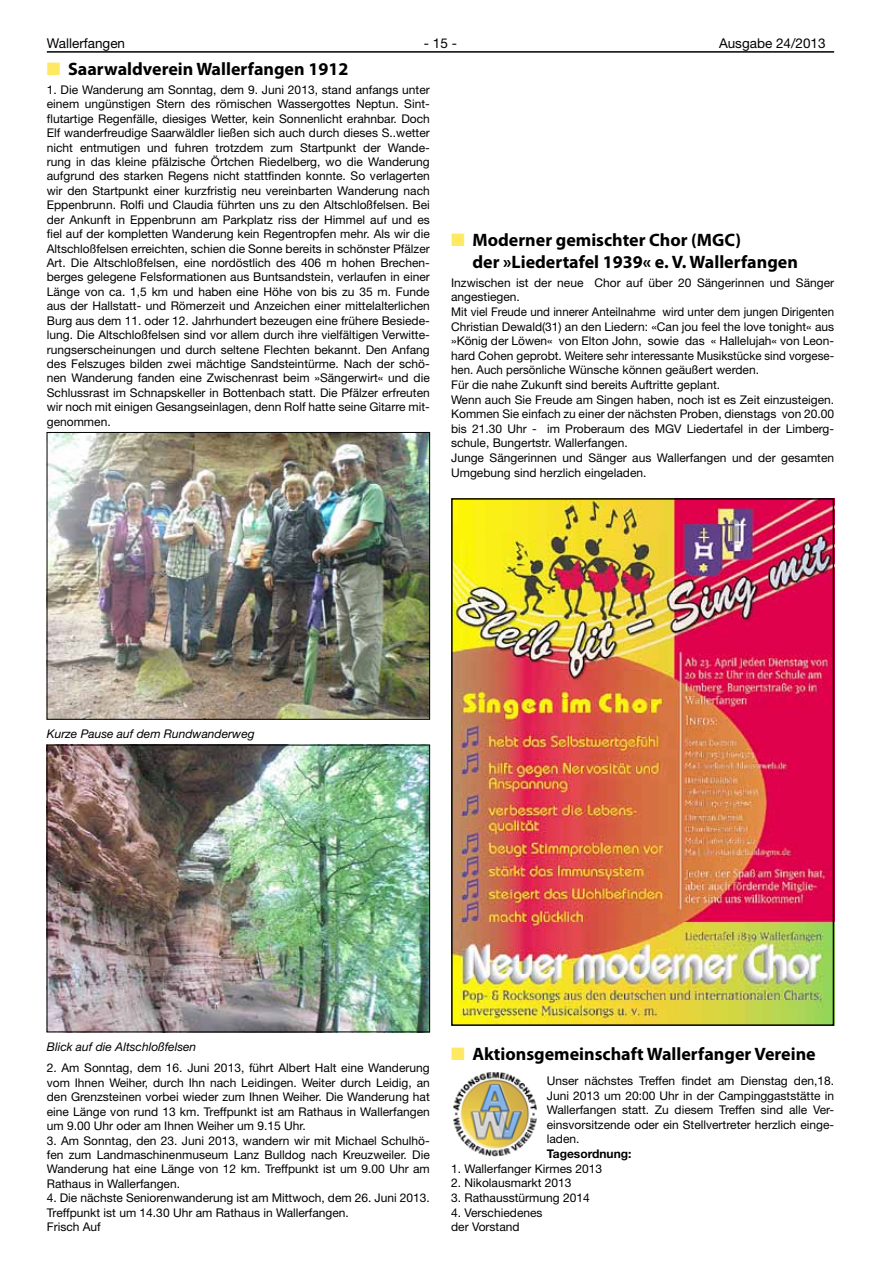
<style>
.page{position:relative;width:881px;height:1263px;background:#fff}
.page>*{position:absolute;margin:0;border:0;box-sizing:border-box;transform-origin:0 0}
.t1{font:700 18px/21.8px "Myriad Pro";color:#000}
.t2{font:13.5px "Helvetica Neue LT";color:#000}
.t3{font:12px/14.4px "Helvetica Neue LT";color:#000;text-align:justify}
.t4{font:italic 12px "Helvetica Neue LT";color:#000}
.t5{font:700 12px "Helvetica Neue LT";color:#000}
.s1{color:#ffe963}
</style>
<div class="page">
<hr style="left:47px;top:51px;width:786px;height:2px;background:#000">
<img style="left:49px;top:434px;width:378px;height:283px">
<img style="left:49px;top:747px;width:378px;height:283px">
<div style="left:47px;top:745px;width:382px;height:287px;border:1px solid #000"></div>
<img style="left:453px;top:500px;width:378px;height:524px">
<img style="left:453px;top:1072px;width:84px;height:84px">
<p class="t2" style="left:47px;top:35px;width:80px">Wallerfangen</p>
<p class="t2" style="left:424px;top:35px;width:35px">- 15 -</p>
<p class="t2" style="left:718px;top:35px;width:108px">Ausgabe 24/2013</p>
<h1 class="t1" style="left:47px;top:58px;width:303px"><span class="s1">■</span> Saarwaldverein Wallerfangen 1912</h1>
<p class="t3" style="left:47px;top:82px;width:384px">1. Die Wanderung am Sonntag, dem 9. Juni 2013, stand anfangs unter einem ungünstigen Stern des römischen Wassergottes Neptun. Sint&shy;flutartige Regenfälle, diesiges Wetter, kein Sonnenlicht erahnbar. Doch Elf wanderfreudige Saarwäldler ließen sich auch durch dieses S..wetter nicht entmutigen und fuhren trotzdem zum Startpunkt der Wande&shy;rung in das kleine pfälzische Örtchen Riedelberg, wo die Wanderung aufgrund des starken Regens nicht stattfinden konnte. So verlagerten wir den Startpunkt einer kurzfristig neu vereinbarten Wanderung nach Eppenbrunn. Rolfi und Claudia führten uns zu den Altschloßfelsen. Bei der Ankunft in Eppenbrunn am Parkplatz riss der Himmel auf und es fiel auf der kompletten Wanderung kein Regentropfen mehr. Als wir die Altschloßfelsen erreichten, schien die Sonne bereits in schönster Pfälzer Art. Die Altschloßfelsen, eine nordöstlich des 406 m hohen Brechen&shy;berges gelegene Felsformationen aus Buntsandstein, verlaufen in einer Länge von ca. 1,5 km und haben eine Höhe von bis zu 35 m. Funde aus der Hallstatt- und Römerzeit und Anzeichen einer mittelalterlichen Burg aus dem 11. oder 12. Jahrhundert bezeugen eine frühere Besiede&shy;lung. Die Altschloßfelsen sind vor allem durch ihre vielfältigen Verwitte&shy;rungserscheinungen und durch seltene Flechten bekannt. Den Anfang des Felszuges bilden zwei mächtige Sandsteintürme. Nach der schö&shy;nen Wanderung fanden eine Zwischenrast beim »Sängerwirt« und die Schlussrast im Schnapskeller in Bottenbach statt. Die Pfälzer erfreuten wir noch mit einigen Gesangseinlagen, denn Rolf hatte seine Gitarre mit&shy;genommen.</p>
<h1 class="t1" style="left:472px;top:228px;width:327px;text-indent:-21px"><span class="s1">■</span> Moderner gemischter Chor (MGC)<br>der »Liedertafel 1939« e. V. Wallerfangen</h1>
<p class="t3" style="left:451px;top:275px;width:384px;text-align:left">Inzwischen ist der neue Chor auf über 20 Sängerinnen und Sänger angestiegen.<br>Mit viel Freude und innerer Anteilnahme wird unter dem jungen Dirigenten Christian Dewald(31) an den Liedern: «Can jou feel the love tonight« aus »König der Löwen« von Elton John, sowie das « Hallelujah« von Leon&shy;hard Cohen geprobt. Weitere sehr interessante Musikstücke sind vorgese&shy;hen. Auch persönliche Wünsche können geäußert werden.<br>Für die nahe Zukunft sind bereits Auftritte geplant.<br>Wenn auch Sie Freude am Singen haben, noch ist es Zeit einzusteigen.<br>Kommen Sie einfach zu einer der nächsten Proben, dienstags von 20.00 bis 21.30 Uhr - im Proberaum des MGV Liedertafel in der Limberg&shy;schule, Bungertstr. Wallerfangen.<br>Junge Sängerinnen und Sänger aus Wallerfangen und der gesamten Umgebung sind herzlich eingeladen.</p>
<p class="t4" style="left:47px;top:727px;width:209px">Kurze Pause auf dem Rundwanderweg</p>
<p class="t4" style="left:47px;top:1039px;width:151px">Blick auf die Altschloßfelsen</p>
<p class="t3" style="left:47px;top:1061px;width:384px">2. Am Sonntag, dem 16. Juni 2013, führt Albert Halt eine Wanderung vom Ihnen Weiher, durch Ihn nach Leidingen. Weiter durch Leidig, an den Grenzsteinen vorbei wieder zum Ihnen Weiher. Die Wanderung hat eine Länge von rund 13 km. Treffpunkt ist am Rathaus in Wallerfangen um 9.00 Uhr oder am Ihnen Weiher um 9.15 Uhr.</p>
<p class="t3" style="left:47px;top:1133px;width:384px">3. Am Sonntag, den 23. Juni 2013, wandern wir mit Michael Schulhö&shy;fen zum Landmaschinenmuseum Lanz Bulldog nach Kreuzweiler. Die Wanderung hat eine Länge von 12 km. Treffpunkt ist um 9.00 Uhr am Rathaus in Wallerfangen.</p>
<p class="t3" style="left:47px;top:1191px;width:384px;text-align:left">4. Die nächste Seniorenwanderung ist am Mittwoch, dem 26. Juni 2013.<br>Treffpunkt ist um 14.30 Uhr am Rathaus in Wallerfangen.<br>Frisch Auf</p>
<h1 class="t1" style="left:451px;top:1043px;width:366px"><span class="s1">■</span> Aktionsgemeinschaft Wallerfanger Vereine</h1>
<p class="t3" style="left:546px;top:1073px;width:289px">Unser nächstes Treffen findet am Dienstag den,18.<br>Juni 2013 um 20:00 Uhr in der Campinggaststätte in Wallerfangen statt. Zu diesem Treffen sind alle Ver&shy;einsvorsitzende oder ein Stellvertreter herzlich einge&shy;laden.</p>
<p class="t5" style="left:546px;top:1146px;width:86px">Tagesordnung:</p>
<p class="t3" style="left:451px;top:1161px;width:152px">1. Wallerfanger Kirmes 2013</p>
<p class="t3" style="left:451px;top:1175px;width:122px">2. Nikolausmarkt 2013</p>
<p class="t3" style="left:451px;top:1190px;width:140px">3. Rathausstürmung 2014</p>
<p class="t3" style="left:451px;top:1205px;width:93px">4. Verschiedenes der Vorstand</p>
</div>
